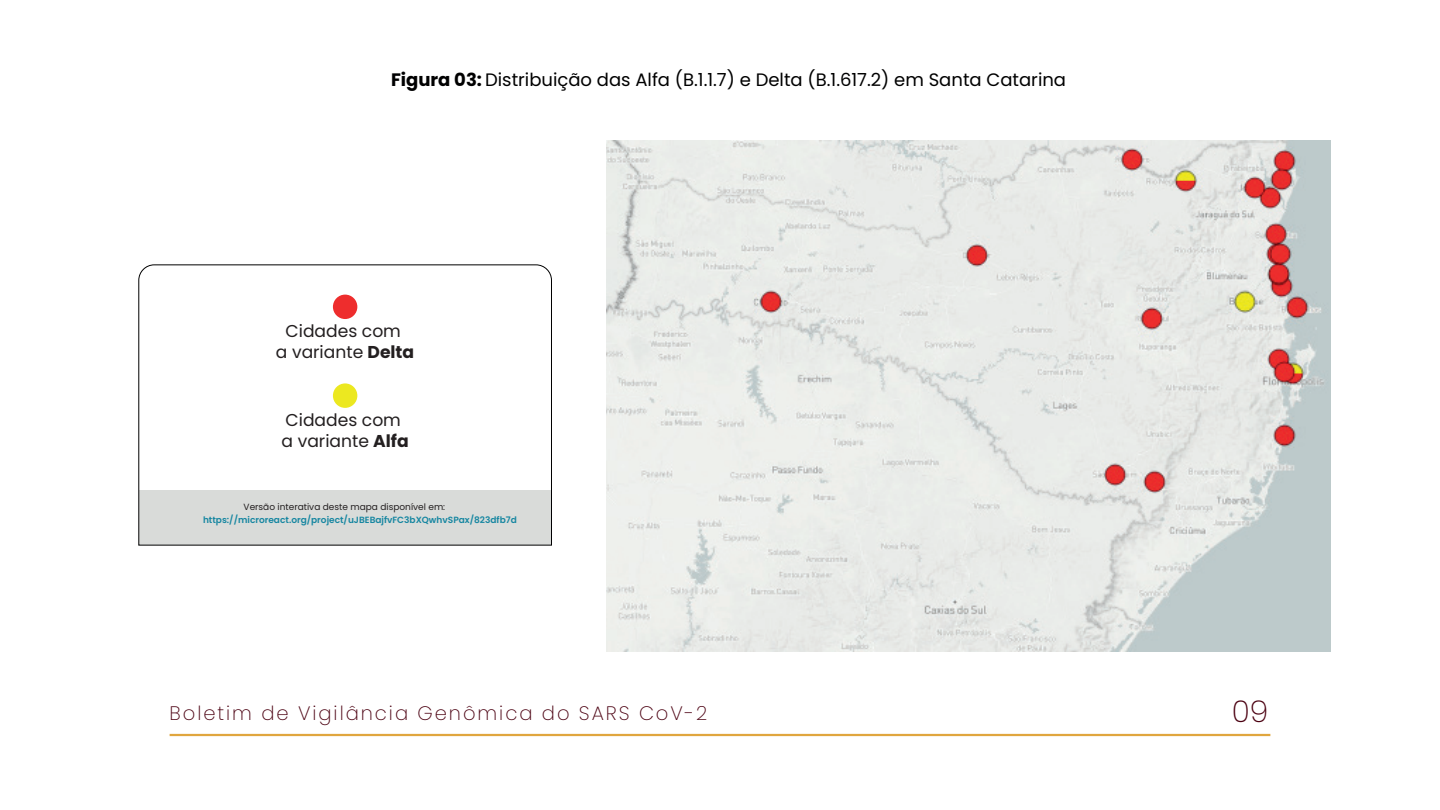
<style>
.page{position:relative;width:1440px;height:810px;background:#fff}
.page>*{position:absolute;margin:0;border:0;box-sizing:border-box;transform-origin:0 0}
.t1{font:200 30px "Poppins";color:#4b0011}
.t2{font:200 19.5px "Poppins";letter-spacing:.1em;color:#4b0011}
.t3{font:18px "Poppins";color:#000001}
.t4{font:17.17px/20.5px "Poppins";color:#231f20;text-align:center}
.t5{font:600 9px "Poppins";color:#1686a1}
.t6{font:9px "Poppins";color:#231f20}
.s1{font-weight:700}
</style>
<div class="page">
<hr style="left:170px;top:734px;width:1100px;height:2px;background:#e0a63e">
<img style="left:607px;top:140px;width:724px;height:511px">
<svg style="left:138px;top:264px;width:414px;height:282px"></svg>
<p class="t3" style="left:391px;top:69px;width:677px"><span class="s1">Figura 03:</span> Distribuição das Alfa (B.1.1.7) e Delta (B.1.617.2) em Santa Catarina</p>
<p class="t4" style="left:276px;top:321px;width:140px">Cidades com<br>a variante <span class="s1">Delta</span></p>
<p class="t4" style="left:282px;top:410px;width:129px;text-align:left">Cidades com a variante <span class="s1">Alfa</span></p>
<p class="t6" style="left:244px;top:502px;width:203px">Versão interativa deste mapa disponível em:</p>
<p class="t5" style="left:203px;top:515px;width:315px">https://microreact.org/project/uJBEBajfvFC3bXQwhvSPax/823dfb7d</p>
<p class="t2" style="left:170px;top:702px;width:539px">Boletim de Vigilância Genômica do SARS CoV-2</p>
<h1 class="t1" style="left:1232px;top:694px;width:38px">09</h1>
</div>
